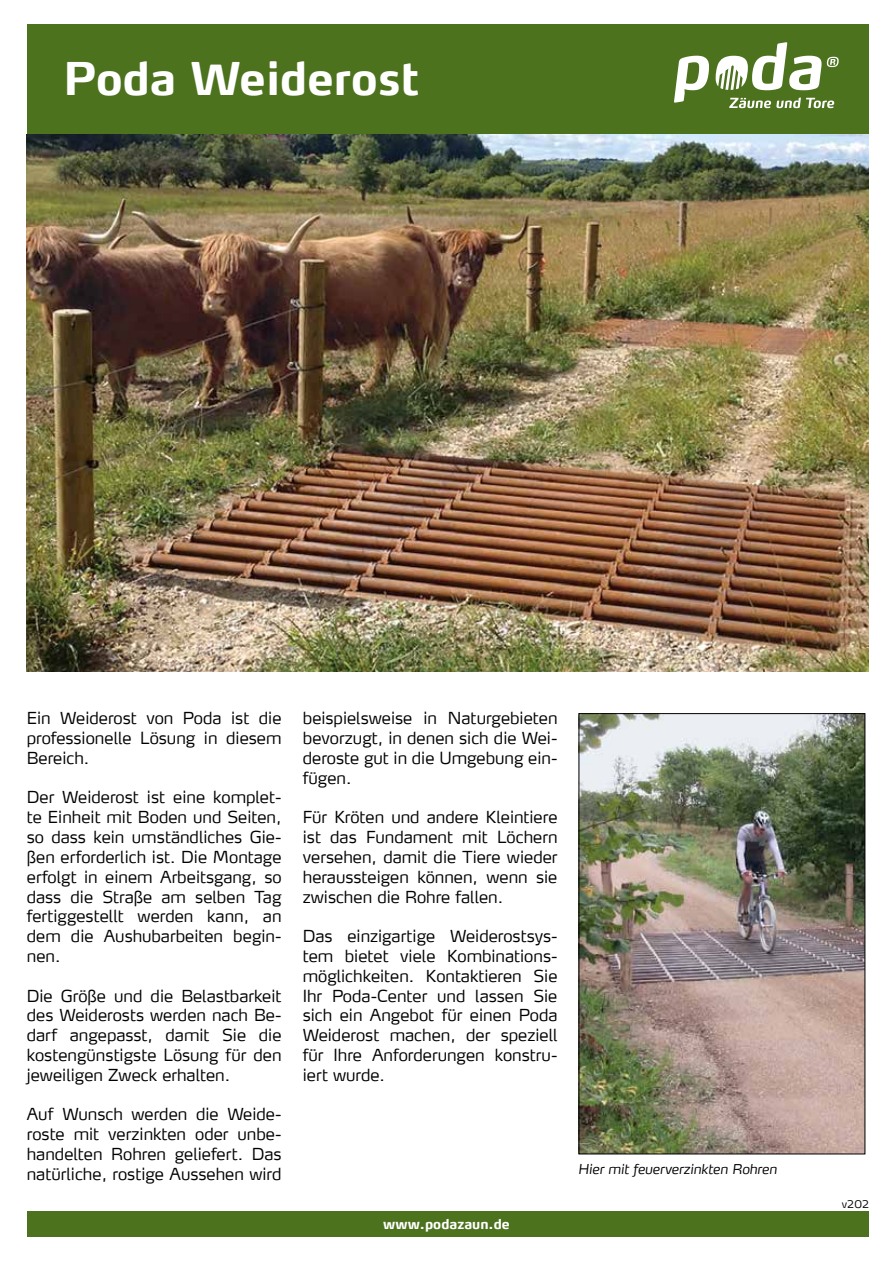
<style>
.page{position:relative;width:893px;height:1263px;background:#fff}
.page>*{position:absolute;margin:0;border:0;box-sizing:border-box;transform-origin:0 0}
.t1{font:700 45px "Max";color:#fff}
.t2{font:300 16.5px/19.8px "Max";color:#000;text-align:justify}
.t3{font:italic 300 13.5px "Max LF";color:#000}
.t4{font:700 13.5px "Max";color:#fff}
.t5{font:300 10.5px "Max LF";color:#000}
</style>
<div class="page">
<div style="left:27px;top:24px;width:842px;height:110px;background:#4c721d"></div>
<div style="left:27px;top:1211px;width:842px;height:26px;background:#4c721d"></div>
<img style="left:27px;top:134px;width:842px;height:538px">
<svg style="left:674px;top:56px;width:35px;height:47px"></svg>
<svg style="left:716px;top:42px;width:105px;height:48px"></svg>
<svg style="left:729px;top:98px;width:105px;height:10px"></svg>
<svg style="left:827px;top:57px;width:12px;height:10px"></svg>
<img style="left:581px;top:715px;width:282px;height:437px">
<div style="left:579px;top:713px;width:286px;height:441px;border:1px solid #000"></div>
<h1 class="t1" style="left:63px;top:50px;width:358px">Poda Weiderost</h1>
<p class="t2" style="left:27px;top:708px;width:256px">Ein Weiderost von Poda ist die professionelle Lösung in diesem Bereich.</p>
<p class="t2" style="left:27px;top:787px;width:256px">Der Weiderost ist eine komplet&shy;te Einheit mit Boden und Seiten, so dass kein umständliches Gie&shy;ßen erforderlich ist. Die Montage erfolgt in einem Arbeitsgang, so dass die Straße am selben Tag fertiggestellt werden kann, an dem die Aushubarbeiten begin&shy;nen.</p>
<p class="t2" style="left:27px;top:985px;width:256px">Die Größe und die Belastbarkeit des Weiderosts werden nach Be&shy;darf angepasst, damit Sie die kostengünstigste Lösung für den jeweiligen Zweck erhalten.</p>
<p class="t2" style="left:27px;top:1104px;width:256px">Auf Wunsch werden die Weide&shy;roste mit verzinkten oder unbe&shy;handelten Rohren geliefert. Das natürliche, rostige Aussehen wird</p>
<p class="t2" style="left:303px;top:708px;width:256px">beispielsweise in Naturgebieten bevorzugt, in denen sich die Wei&shy;deroste gut in die Umgebung ein&shy;fügen.</p>
<p class="t2" style="left:303px;top:807px;width:256px">Für Kröten und andere Kleintiere ist das Fundament mit Löchern versehen, damit die Tiere wieder heraussteigen können, wenn sie zwischen die Rohre fallen.</p>
<p class="t2" style="left:303px;top:926px;width:256px">Das einzigartige Weiderostsys&shy;tem bietet viele Kombinations&shy;möglichkeiten. Kontaktieren Sie Ihr Poda-Center und lassen Sie sich ein Angebot für einen Poda Weiderost machen, der speziell für Ihre Anforderungen konstru&shy;iert wurde.</p>
<p class="t4" style="left:383px;top:1215px;width:128px">www.podazaun.de</p>
<p class="t3" style="left:578px;top:1161px;width:200px">Hier mit feuerverzinkten Rohren</p>
<p class="t5" style="left:842px;top:1198px;width:28px">v202</p>
</div>
